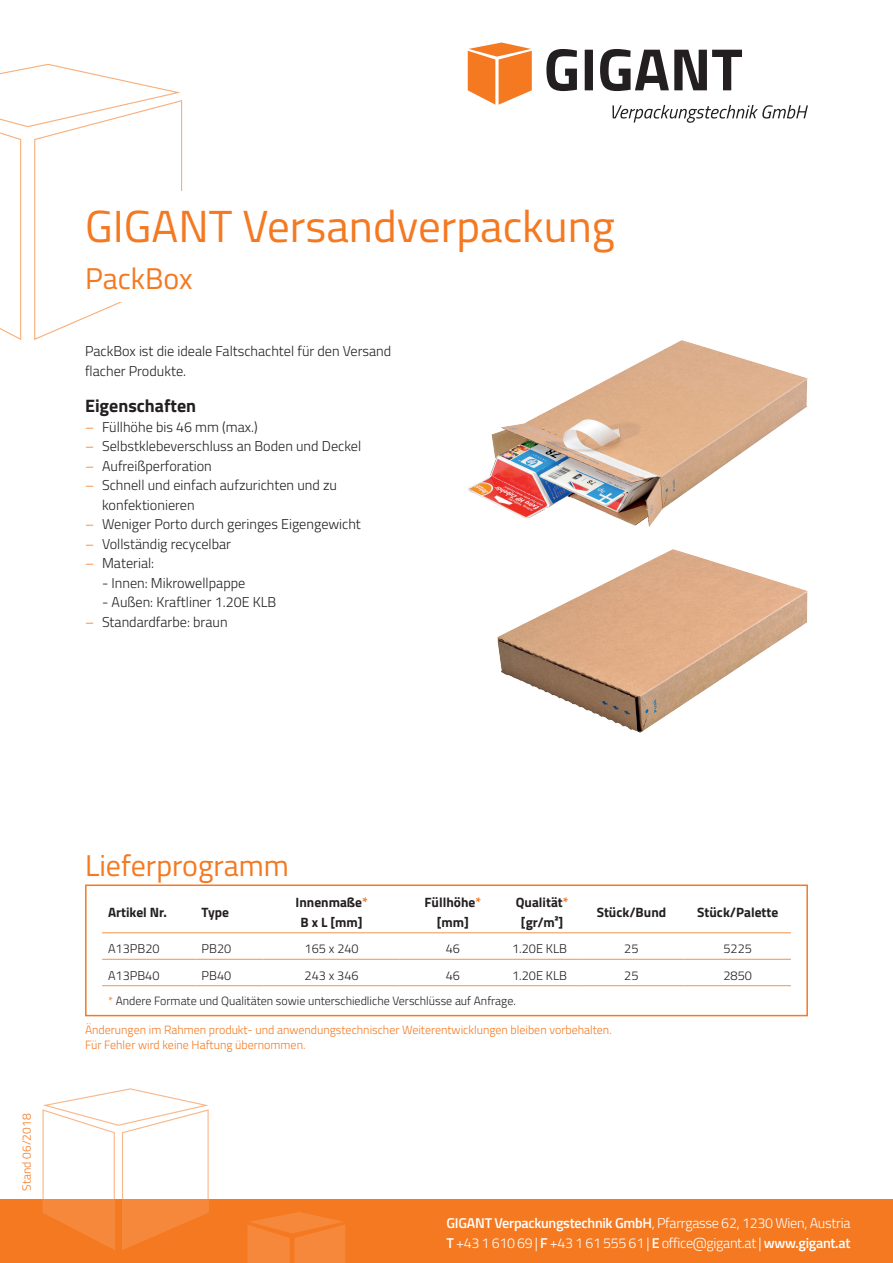
<style>
.page{position:relative;width:893px;height:1263px;background:#fff}
.page>*{position:absolute;margin:0;border:0;box-sizing:border-box;transform-origin:0 0}
.t1{font:45px "Titillium Web";color:#f47921}
.t2{font:30px "Titillium Web";color:#f47921}
.t3{font:700 18px "Titillium Web";color:#231f20}
.t4{font:300 14.25px/19.5px "Titillium Web";color:#231f20}
.t5{font:300 14.25px/19.5px "Titillium Web";letter-spacing:-.02em;color:#fff}
.t6{font:700 13.5px/19.5px "Titillium Web";color:#231f20;text-align:center}
.t7{font:300 12.75px "Titillium Web";color:#231f20}
.t8{font:300 12px/14.4px "Titillium Web";color:#f47921}
.t9{font:300 12px "Titillium Web";color:#231f20}
.s1{color:#f47921}
.s2{font-weight:600}
</style>
<div class="page">
<div style="left:0;top:1199px;width:893px;height:64px;background:#f47921"></div>
<svg style="left:0;top:63px;width:183px;height:277px"></svg>
<svg style="left:247px;top:1212px;width:98px;height:51px"></svg>
<svg style="left:42px;top:1088px;width:167px;height:162px"></svg>
<img style="left:497px;top:550px;width:311px;height:183px">
<img style="left:468px;top:340px;width:340px;height:186px">
<div style="left:85px;top:191px;width:723px;height:64px;background:#fff"></div>
<div style="left:85px;top:255px;width:723px;height:47px;background:#fff"></div>
<hr style="left:264px;top:932px;width:136px;height:1px;background:#f69146">
<hr style="left:685px;top:932px;width:106px;height:1px;background:#f69146">
<hr style="left:102px;top:959px;width:94px;height:1px;background:#f69146">
<hr style="left:196px;top:959px;width:68px;height:1px;background:#f69146">
<hr style="left:264px;top:959px;width:136px;height:1px;background:#f69146">
<hr style="left:400px;top:959px;width:106px;height:1px;background:#f69146">
<hr style="left:506px;top:959px;width:72px;height:1px;background:#f69146">
<hr style="left:578px;top:959px;width:107px;height:1px;background:#f69146">
<hr style="left:685px;top:959px;width:106px;height:1px;background:#f69146">
<hr style="left:102px;top:985px;width:94px;height:1px;background:#f69146">
<hr style="left:196px;top:985px;width:68px;height:1px;background:#f69146">
<hr style="left:264px;top:985px;width:136px;height:1px;background:#f69146">
<hr style="left:400px;top:985px;width:106px;height:1px;background:#f69146">
<hr style="left:506px;top:985px;width:72px;height:1px;background:#f69146">
<hr style="left:578px;top:985px;width:107px;height:1px;background:#f69146">
<hr style="left:685px;top:985px;width:106px;height:1px;background:#f69146">
<hr style="left:102px;top:932px;width:94px;height:1px;background:#f69146">
<hr style="left:196px;top:932px;width:68px;height:1px;background:#f69146">
<hr style="left:400px;top:932px;width:106px;height:1px;background:#f69146">
<hr style="left:506px;top:932px;width:72px;height:1px;background:#f69146">
<hr style="left:578px;top:932px;width:107px;height:1px;background:#f69146">
<div style="left:85px;top:884px;width:723px;height:132px;border:2px solid #f47921"></div>
<svg style="left:546px;top:49px;width:196px;height:42px"></svg>
<svg style="left:468px;top:43px;width:64px;height:62px"></svg>
<svg style="left:612px;top:105px;width:196px;height:18px"></svg>
<h1 class="t1" style="left:85px;top:194px;width:531px">GIGANT Versandverpackung</h1>
<h2 class="t2" style="left:85px;top:257px;width:109px">PackBox</h2>
<p class="t4" style="left:85px;top:341px;width:308px">PackBox ist die ideale Faltschachtel für den Versand flacher Produkte.</p>
<p class="t3" style="left:85px;top:392px;width:113px">Eigenschaften</p>
<p class="t4" style="left:85px;top:416px;width:174px"><span class="s1">–</span> Füllhöhe bis 46 mm (max.)</p>
<p class="t4" style="left:85px;top:436px;width:278px"><span class="s1">–</span> Selbstklebeverschluss an Boden und Deckel</p>
<p class="t4" style="left:85px;top:455px;width:128px"><span class="s1">–</span> Aufreißperforation</p>
<p class="t4" style="left:102px;top:475px;width:236px;text-indent:-17px"><span class="s1">–</span> Schnell und einfach aufzurichten und zu konfektionieren</p>
<p class="t4" style="left:85px;top:514px;width:277px"><span class="s1">–</span> Weniger Porto durch geringes Eigengewicht</p>
<p class="t4" style="left:85px;top:533px;width:148px"><span class="s1">–</span> Vollständig recycelbar</p>
<p class="t4" style="left:85px;top:553px;width:71px"><span class="s1">–</span> Material:</p>
<p class="t4" style="left:102px;top:572px;width:145px">- Innen: Mikrowellpappe</p>
<p class="t4" style="left:102px;top:592px;width:176px">- Außen: Kraftliner 1.20E KLB</p>
<p class="t4" style="left:85px;top:611px;width:144px"><span class="s1">–</span> Standardfarbe: braun</p>
<p class="t8" style="left:19px;top:1191px;width:78px;rotate:-90deg">Stand 06/2018</p>
<h2 class="t2" style="left:85px;top:843px;width:205px">Lieferprogramm</h2>
<p class="t6" style="left:108px;top:902px;width:61px">Artikel Nr.</p>
<p class="t6" style="left:202px;top:902px;width:29px">Type</p>
<p class="t6" style="left:296px;top:892px;width:74px">Innenmaße<span class="s1">*<br></span>B x L [mm]</p>
<p class="t6" style="left:425px;top:892px;width:58px">Füllhöhe<span class="s1">* </span>[mm]</p>
<p class="t6" style="left:516px;top:892px;width:54px">Qualität<span class="s1">* </span>[gr/m²]</p>
<p class="t6" style="left:597px;top:902px;width:71px">Stück/Bund</p>
<p class="t6" style="left:697px;top:902px;width:82px">Stück/Palette</p>
<p class="t7" style="left:108px;top:939px;width:53px">A13PB20</p>
<p class="t7" style="left:202px;top:939px;width:31px">PB20</p>
<p class="t7" style="left:305px;top:939px;width:56px">165 x 240</p>
<p class="t7" style="left:446px;top:939px;width:16px">46</p>
<p class="t7" style="left:512px;top:939px;width:57px">1.20E KLB</p>
<p class="t7" style="left:624px;top:939px;width:16px">25</p>
<p class="t7" style="left:723px;top:939px;width:30px">5225</p>
<p class="t7" style="left:108px;top:966px;width:53px">A13PB40</p>
<p class="t7" style="left:202px;top:966px;width:31px">PB40</p>
<p class="t7" style="left:305px;top:966px;width:56px">243 x 346</p>
<p class="t7" style="left:446px;top:966px;width:16px">46</p>
<p class="t7" style="left:512px;top:966px;width:57px">1.20E KLB</p>
<p class="t7" style="left:624px;top:966px;width:16px">25</p>
<p class="t7" style="left:723px;top:966px;width:30px">2850</p>
<p class="t9" style="left:108px;top:992px;width:409px"><span class="s1">*</span> Andere Formate und Qualitäten sowie unterschiedliche Verschlüsse auf Anfrage.</p>
<p class="t8" style="left:85px;top:1022px;width:528px">Änderungen im Rahmen produkt- und anwendungstechnischer Weiterentwicklungen bleiben vorbehalten.<br>Für Fehler wird keine Haftung übernommen.</p>
<p class="t5" style="left:446px;top:1213px;width:405px"><span class="s2">GIGANT Verpackungstechnik GmbH</span>, Pfarrgasse 62, 1230 Wien, Austria<br><span class="s2">T</span> +43 1 610 69 | <span class="s2">F</span> +43 1 61 555 61 | <span class="s2">E</span> office@gigant.at | <span class="s2">www.gigant.at</span></p>
</div>
